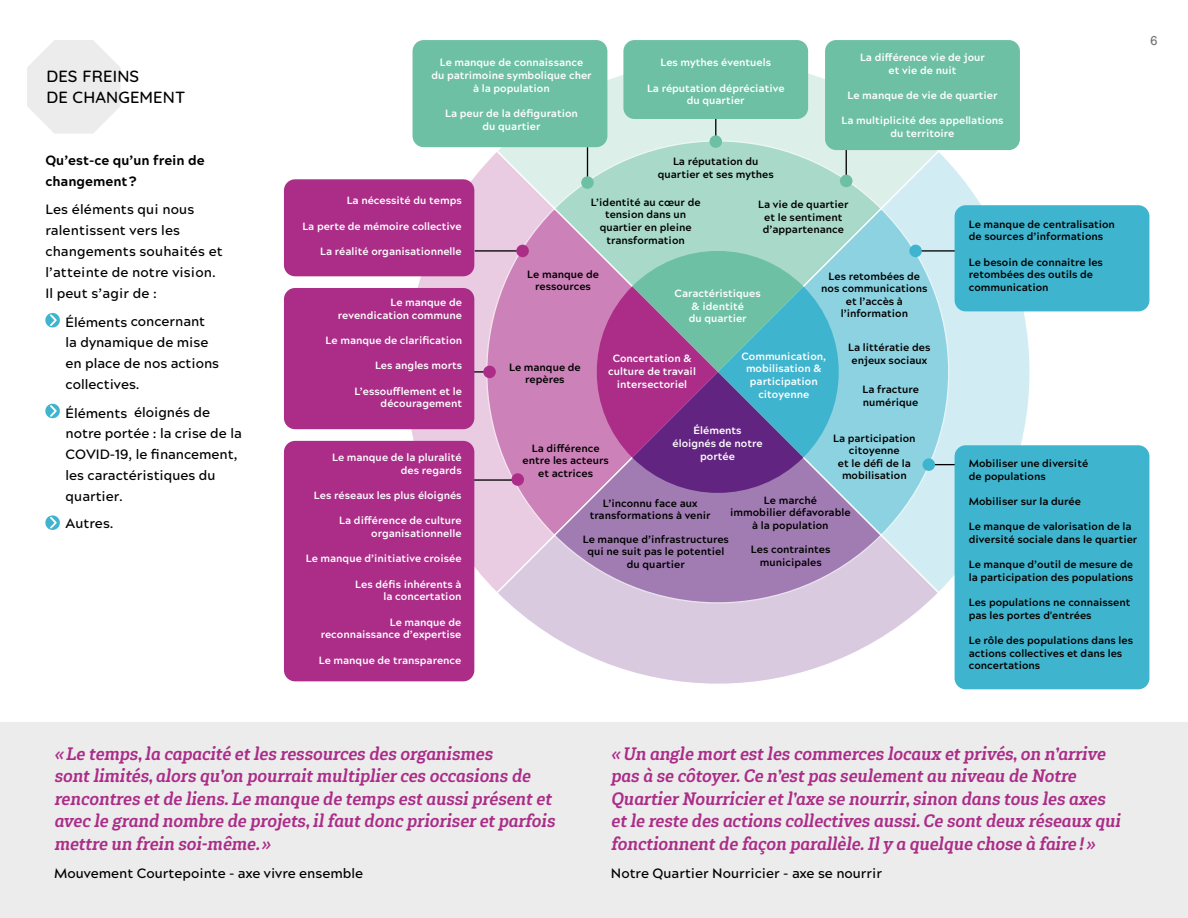
<style>
.page{position:relative;width:1188px;height:918px;background:#fff}
.page>*{position:absolute;margin:0;border:0;box-sizing:border-box;transform-origin:0 0}
.t1{font:italic 700 18px/22.5px "Gaspo Slab";color:#ab2d88}
.t2{font:500 16.5px/21px "Quicksand";letter-spacing:.01em;color:#000}
.t3{font:500 13.5px/21px "Acherus Grotesque";color:#000}
.t4{font:800 13.5px/21px "Acherus Grotesque";color:#000}
.t5{font:13.5px "Nimbus San";color:#706f6f}
.t6{font:700 10.5px/12.6px "Acherus Grotesque";color:#000;text-align:center}
.t7{font:700 10.5px/12.6px "Acherus Grotesque";color:#fff;text-align:center}
</style>
<div class="page">
<div style="left:0;top:723px;width:1188px;height:195px;background:#ececec"></div>
<svg style="left:941px;top:149px;width:90px;height:446px"></svg>
<svg style="left:500px;top:537px;width:441px;height:147px"></svg>
<svg style="left:495px;top:59px;width:446px;height:148px;background:#dbefeb"></svg>
<svg style="left:405px;top:149px;width:148px;height:446px"></svg>
<hr style="left:475px;top:250px;width:42px;height:2px;background:#000">
<svg style="left:715px;top:119px;width:1px;height:16px"></svg>
<div style="left:413px;top:40px;width:194px;height:107px;background:#6ec0a5;border-radius:11px"></div>
<div style="left:825px;top:40px;width:195px;height:110px;background:#6ec0a5;border-radius:11px"></div>
<div style="left:623px;top:40px;width:185px;height:79px;background:#6ec0a5;border-radius:11px"></div>
<hr style="left:474px;top:479px;width:42px;height:2px;background:#000">
<hr style="left:447px;top:371px;width:42px;height:2px;background:#000">
<div style="left:284px;top:288px;width:190px;height:141px;background:#ab2d88;border-radius:11px"></div>
<div style="left:284px;top:179px;width:190px;height:97px;background:#ab2d88;border-radius:11px"></div>
<div style="left:284px;top:441px;width:190px;height:240px;background:#ab2d88;border-radius:11px"></div>
<hr style="left:919px;top:250px;width:42px;height:2px;background:#000">
<hr style="left:929px;top:464px;width:31px;height:1px;background:#000">
<div style="left:955px;top:445px;width:194px;height:244px;background:#3fb4ce;border-radius:11px"></div>
<div style="left:955px;top:205px;width:194px;height:106px;background:#3fb4ce;border-radius:11px"></div>
<svg style="left:883px;top:207px;width:66px;height:330px;background:#a3dae6"></svg>
<svg style="left:553px;top:374px;width:330px;height:230px;background:#ab9cc5"></svg>
<svg style="left:553px;top:140px;width:330px;height:234px;background:#acdbd2"></svg>
<svg style="left:486px;top:207px;width:234px;height:330px;background:#c798c0"></svg>
<svg style="left:585px;top:239px;width:266px;height:266px;background:#8385ac"></svg>
<div style="left:923px;top:458px;width:12px;height:13px;background:#3fb4ce;border-radius:50%"></div>
<div style="left:909px;top:245px;width:13px;height:12px;background:#3fb4ce;border-radius:50%"></div>
<div style="left:511px;top:473px;width:13px;height:13px;background:#ab2d88;border-radius:50%"></div>
<div style="left:483px;top:366px;width:13px;height:12px;background:#ab2d88;border-radius:50%"></div>
<div style="left:516px;top:245px;width:13px;height:12px;background:#ab2d88;border-radius:50%"></div>
<div style="left:581px;top:176px;width:13px;height:13px;background:#6ec0a5;border-radius:50%"></div>
<div style="left:710px;top:135px;width:12px;height:13px;background:#6ec0a5;border-radius:50%"></div>
<div style="left:840px;top:175px;width:12px;height:12px;background:#6ec0a5;border-radius:50%"></div>
<svg style="left:45px;top:313px;width:15px;height:14px"></svg>
<svg style="left:45px;top:404px;width:15px;height:14px"></svg>
<svg style="left:45px;top:515px;width:15px;height:15px"></svg>
<svg style="left:27px;top:40px;width:94px;height:94px"></svg>
<h2 class="t2" style="left:46px;top:64px;width:140px">DES FREINS<br>DE CHANGEMENT</h2>
<p class="t4" style="left:45px;top:150px;width:161px">Qu’est-ce qu’un frein de changement?</p>
<p class="t3" style="left:45px;top:198px;width:179px">Les éléments qui nous ralentissent vers les changements souhaités et l’atteinte de notre vision.<br>Il peut s’agir de :</p>
<p class="t3" style="left:66px;top:310px;width:155px">Éléments concernant la dynamique de mise en place de nos actions collectives.</p>
<p class="t3" style="left:66px;top:401px;width:178px">Éléments éloignés de notre portée : la crise de la<br>COVID-19, le financement, les caractéristiques du quartier.</p>
<p class="t3" style="left:66px;top:512px;width:49px">Autres.</p>
<p class="t7" style="left:431px;top:56px;width:162px">Le manque de connaissance<br>du patrimoine symbolique cher à la population</p>
<p class="t7" style="left:445px;top:106px;width:134px">La peur de la défiguration du quartier</p>
<p class="t7" style="left:660px;top:56px;width:112px">Les mythes éventuels</p>
<p class="t7" style="left:647px;top:81px;width:139px">La réputation dépréciative du quartier</p>
<p class="t7" style="left:860px;top:51px;width:126px">La di érence vie de jour et vie de nuit</p>
<p class="t7" style="left:847px;top:88px;width:152px">Le manque de vie de quartier</p>
<p class="t7" style="left:842px;top:114px;width:164px">La multiplicité des appellations du territoire</p>
<p class="t7" style="left:347px;top:194px;width:117px">La nécessité du temps</p>
<p class="t7" style="left:302px;top:219px;width:161px">La perte de mémoire collective</p>
<p class="t7" style="left:320px;top:244px;width:143px">La réalité organisationnelle</p>
<p class="t7" style="left:338px;top:296px;width:126px;text-align:right">Le manque de revendication commune</p>
<p class="t7" style="left:326px;top:334px;width:138px">Le manque de clarification</p>
<p class="t7" style="left:375px;top:359px;width:89px">Les angles morts</p>
<p class="t7" style="left:354px;top:384px;width:109px;text-align:right">L’essou lement et le découragement</p>
<p class="t7" style="left:332px;top:451px;width:131px;text-align:right">Le manque de la pluralité des regards</p>
<p class="t7" style="left:314px;top:489px;width:149px">Les réseaux les plus éloignés</p>
<p class="t7" style="left:339px;top:514px;width:124px;text-align:right">La di érence de culture organisationnelle</p>
<p class="t7" style="left:306px;top:552px;width:157px">Le manque d’initiative croisée</p>
<p class="t7" style="left:355px;top:577px;width:108px;text-align:right">Les défis inhérents à la concertation</p>
<p class="t7" style="left:321px;top:615px;width:142px;text-align:right">Le manque de reconnaissance d’expertise</p>
<p class="t7" style="left:319px;top:653px;width:144px">Le manque de transparence</p>
<p class="t6" style="left:658px;top:155px;width:117px">La réputation du quartier et ses mythes</p>
<p class="t6" style="left:758px;top:198px;width:92px">La vie de quartier et le sentiment d’appartenance</p>
<p class="t6" style="left:591px;top:195px;width:111px">L’identité au cœur de tension dans un quartier en pleine transformation</p>
<p class="t6" style="left:527px;top:267px;width:73px">Le manque de ressources</p>
<p class="t6" style="left:821px;top:269px;width:108px">Les retombées de nos communications et l’accès à l’information</p>
<p class="t6" style="left:848px;top:340px;width:84px">La littératie des enjeux sociaux</p>
<p class="t6" style="left:862px;top:383px;width:58px;text-align:left">La fracture numérique</p>
<p class="t6" style="left:833px;top:431px;width:84px">La participation citoyenne<br>et le défi de la mobilisation</p>
<p class="t7" style="left:675px;top:286px;width:88px">Caractéristiques &amp; identité<br>du quartier</p>
<p class="t7" style="left:608px;top:352px;width:89px">Concertation &amp; culture de travail intersectoriel</p>
<p class="t7" style="left:673px;top:424px;width:91px">Éléments éloignés de notre portée</p>
<p class="t7" style="left:741px;top:349px;width:86px">Communication, mobilisation &amp; participation citoyenne</p>
<p class="t6" style="left:509px;top:360px;width:73px">Le manque de repères</p>
<p class="t6" style="left:523px;top:441px;width:88px">La di érence entre les acteurs et actrices</p>
<p class="t6" style="left:730px;top:493px;width:122px">Le marché<br>immobilier défavorable à la population</p>
<p class="t6" style="left:751px;top:543px;width:81px">Les contraintes municipales</p>
<p class="t6" style="left:590px;top:496px;width:122px">L’inconnu face aux transformations à venir</p>
<p class="t6" style="left:583px;top:532px;width:148px">Le manque d’infrastructures qui ne suit pas le potentiel du quartier</p>
<p class="t6" style="left:969px;top:217px;width:148px;text-align:left">Le manque de centralisation de sources d’informations</p>
<p class="t6" style="left:969px;top:255px;width:136px;text-align:left">Le besoin de connaitre les retombées des outils de communication</p>
<p class="t6" style="left:969px;top:457px;width:121px;text-align:left">Mobiliser une diversité de populations</p>
<p class="t6" style="left:969px;top:494px;width:114px">Mobiliser sur la durée</p>
<p class="t6" style="left:969px;top:520px;width:170px;text-align:left">Le manque de valorisation de la diversité sociale dans le quartier</p>
<p class="t6" style="left:969px;top:558px;width:166px;text-align:left">Le manque d’outil de mesure de la participation des populations</p>
<p class="t6" style="left:969px;top:596px;width:163px;text-align:left">Les populations ne connaissent pas les portes d'entrées</p>
<p class="t6" style="left:969px;top:633px;width:166px;text-align:left">Le rôle des populations dans les actions collectives et dans les concertations</p>
<p class="t5" style="left:1150px;top:33px;width:9px">6</p>
<p class="t1" style="left:54px;top:743px;width:502px">«Le temps, la capacité et les ressources des organismes<br>sont limités, alors qu’on pourrait multiplier ces occasions de rencontres et de liens. Le manque de temps est aussi présent et avec le grand nombre de projets, il faut donc prioriser et parfois mettre un frein soi-même.»</p>
<p class="t3" style="left:54px;top:862px;width:311px">Mouvement Courtepointe - axe vivre ensemble</p>
<p class="t1" style="left:611px;top:743px;width:511px">«Un angle mort est les commerces locaux et privés, on n’arrive pas à se côtoyer. Ce n’est pas seulement au niveau de Notre Quartier Nourricier et l’axe se nourrir, sinon dans tous les axes et le reste des actions collectives aussi. Ce sont deux réseaux qui fonctionnent de façon parallèle. Il y a quelque chose à faire !»</p>
<p class="t3" style="left:611px;top:862px;width:273px">Notre Quartier Nourricier - axe se nourrir</p>
</div>
